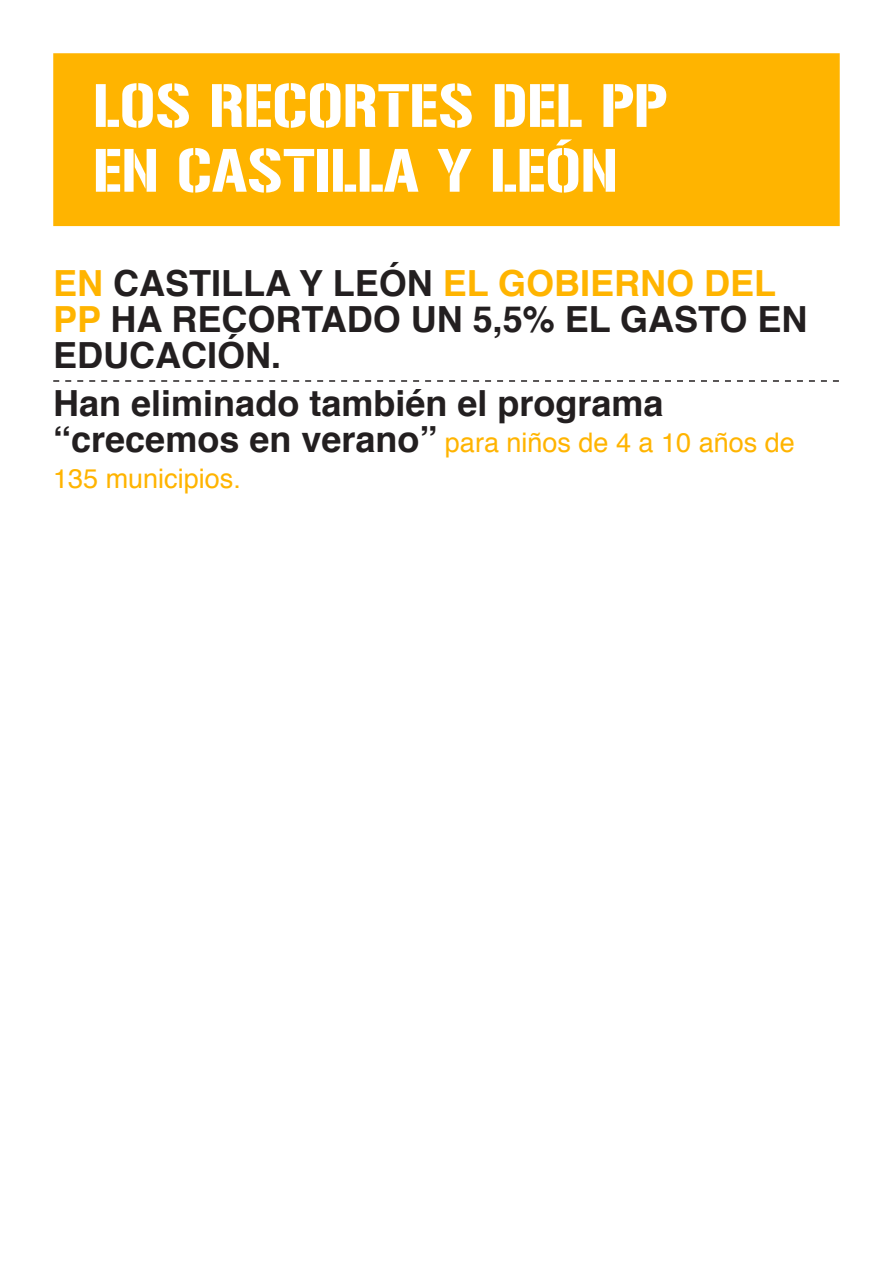
<style>
.page{position:relative;width:893px;height:1263px;background:#fff}
.page>*{position:absolute;margin:0;border:0;box-sizing:border-box;transform-origin:0 0}
.t1{font:54px "Gunplay";color:#fff}
.Título_1{font:700 36px/36px "Helvetica";color:#231f20}
.Título_1-2{font:27px/36px "Helvetica";color:#ffb400}
.s1{color:#ffb400}
.s2{font-weight:700;font-size:36px;color:#231f20}
</style>
<div class="page">
<div style="left:53px;top:53px;width:787px;height:173px;background:#ffb400;border:2px solid #ffb400"></div>
<svg style="left:53px;top:380px;width:786px;height:2px"></svg>
<p class="t1" style="left:93px;top:75px;width:575px">LOS RECORTES DEL PP</p>
<p class="t1" style="left:93px;top:139px;width:526px">EN CASTILLA Y LEÓN</p>
<p class="Título_1" style="left:53px;top:265px;width:756px"><span class="s1">EN</span> CASTILLA Y LEÓN <span class="s1">EL GOBIERNO DEL<br>PP</span> HA RECORTADO UN 5,5% EL GASTO EN<br>EDUCACIÓN.</p>
<p class="Título_1" style="left:53px;top:386px;width:612px">Han eliminado también el programa</p>
<p class="Título_1-2" style="left:53px;top:426px;width:743px"><span class="s2">“crecemos en verano”</span> para niños de 4 a 10 años de<br>135 municipios.</p>
</div>
